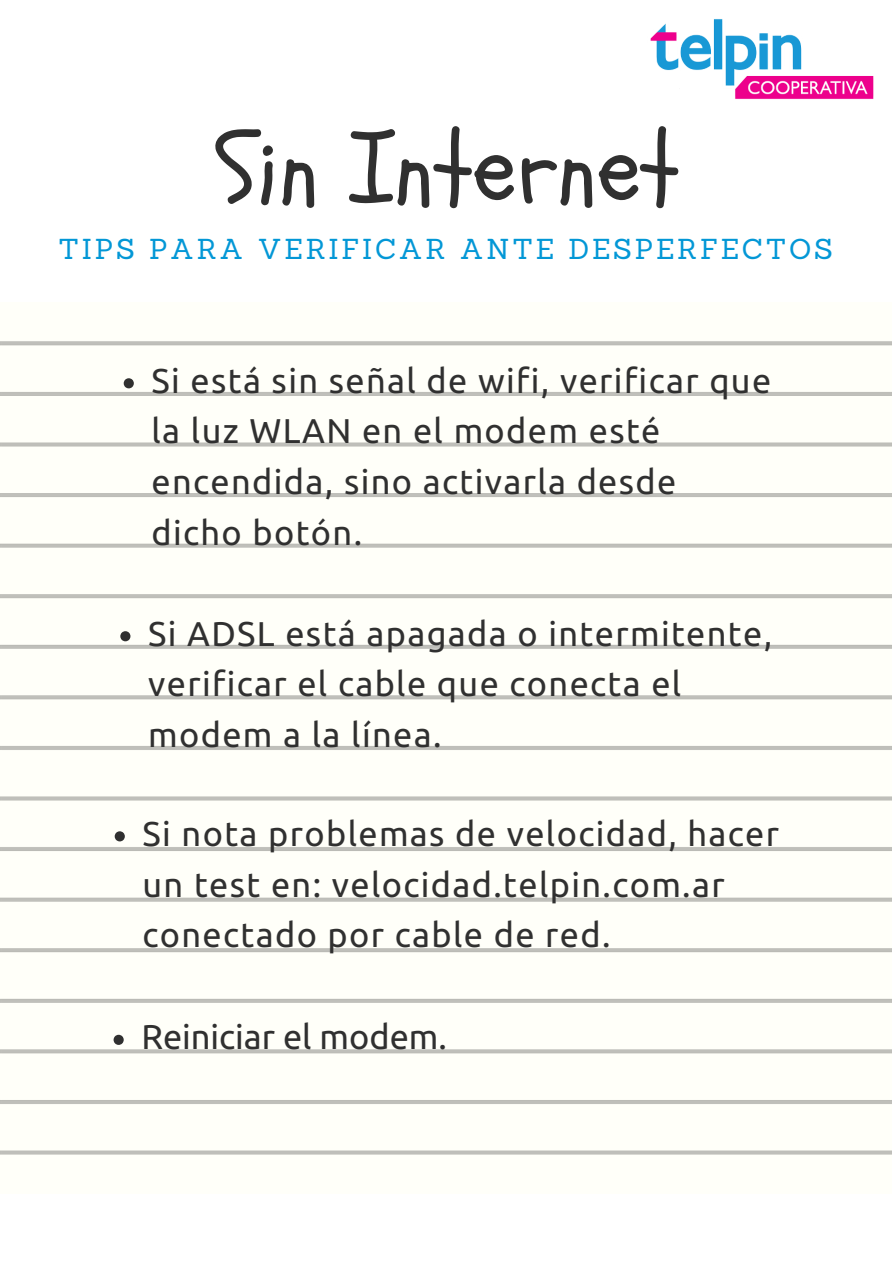
<style>
.page{position:relative;width:893px;height:1263px;background:#fff}
.page>*{position:absolute;margin:0;border:0;box-sizing:border-box;transform-origin:0 0}
.t1{font:99.15px "Schoolbell";color:#303030}
.t2{font:34.35px/50.6px "Ubuntu";letter-spacing:.04em;color:#303030}
.t3{font:34.35px "Ubuntu";color:#303030}
.t4{font:28.05px "Sanchez";letter-spacing:.1em;color:#0397d6}
</style>
<div class="page">
<svg style="left:124px;top:378px;width:10px;height:10px"></svg>
<svg style="left:120px;top:631px;width:10px;height:10px"></svg>
<svg style="left:115px;top:831px;width:10px;height:10px"></svg>
<svg style="left:114px;top:1035px;width:10px;height:10px"></svg>
<img style="left:650px;top:19px;width:224px;height:80px">
<h1 class="t1" style="left:216px;top:103px;width:465px">Sin Internet</h1>
<p class="t4" style="left:59px;top:230px;width:776px">TIPS PARA VERIFICAR ANTE DESPERFECTOS</p>
<p class="t2" style="left:151px;top:355px;width:621px">Si está sin señal de wifi, verificar que la luz WLAN en el modem esté encendida, sino activarla desde dicho botón.</p>
<p class="t2" style="left:148px;top:608px;width:625px">Si ADSL está apagada o intermitente, verificar el cable que conecta el modem a la línea.</p>
<p class="t2" style="left:142px;top:808px;width:638px">Si nota problemas de velocidad, hacer un test en: velocidad.telpin.com.ar conectado por cable de red.</p>
<p class="t3" style="left:141px;top:1017px;width:307px">Reiniciar el modem.</p>
</div>
